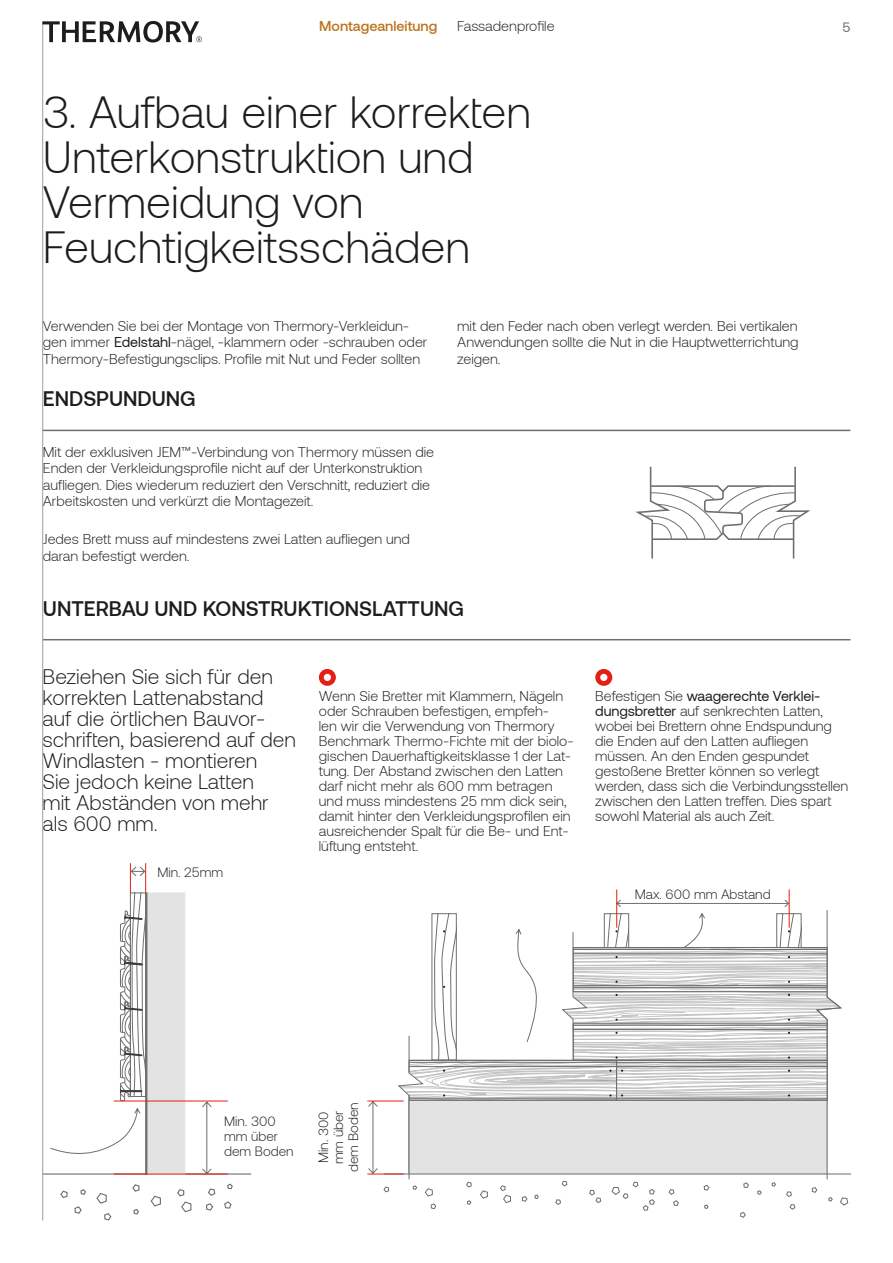
<style>
.page{position:relative;width:893px;height:1263px;background:#fff}
.page>*{position:absolute;margin:0;border:0;box-sizing:border-box;transform-origin:0 0}
.t1{font:300 45px/45px "Aeonik";color:#1d1d1b}
.t2{font:300 21px/21px "Aeonik";color:#1d1d1b}
.t3{font:500 21px "Aeonik";color:#1d1d1b}
.t4{font:300 14.25px/15px "Aeonik";color:#1d1d1b}
.t5{font:500 14.25px "Aeonik";color:#bc731e}
.t6{font:300 13.5px/15px "Aeonik";color:#1d1d1b}
.t7{font:13.5px "Aeonik";color:#706f6f}
.s1{font-weight:400}
</style>
<div class="page">
<hr style="left:43px;top:430px;width:807px;height:1px;background:#706f6f">
<hr style="left:43px;top:639px;width:807px;height:1px;background:#706f6f">
<svg style="left:319px;top:669px;width:17px;height:17px"></svg>
<svg style="left:595px;top:669px;width:17px;height:17px"></svg>
<svg style="left:635px;top:466px;width:175px;height:93px"></svg>
<hr style="left:130px;top:863px;width:1px;height:30px;background:#e41f13">
<hr style="left:145px;top:863px;width:1px;height:30px;background:#e41f13">
<svg style="left:130px;top:866px;width:16px;height:11px"></svg>
<svg style="left:42px;top:893px;width:209px;height:328px"></svg>
<svg style="left:384px;top:1173px;width:466px;height:45px"></svg>
<svg style="left:368px;top:1100px;width:10px;height:74px"></svg>
<hr style="left:367px;top:1101px;width:37px;height:1px;background:#e41f13">
<hr style="left:367px;top:1174px;width:37px;height:1px;background:#e41f13">
<hr style="left:616px;top:889px;width:1px;height:39px;background:#e41f13">
<hr style="left:789px;top:889px;width:1px;height:39px;background:#e41f13">
<svg style="left:397px;top:909px;width:446px;height:271px"></svg>
<hr style="left:42px;top:21px;width:1px;height:1199px;background:#9d9d9c">
<svg style="left:43px;top:21px;width:159px;height:22px"></svg>
<p class="t5" style="left:319px;top:18px;width:119px">Montageanleitung</p>
<p class="t4" style="left:457px;top:19px;width:99px">Fassadenprofile</p>
<p class="t7" style="left:842px;top:20px;width:9px">5</p>
<h1 class="t1" style="left:43px;top:90px;width:490px">3. Aufbau einer korrekten<br>Unterkonstruktion und<br>Vermeidung von<br>Feuchtigkeitsschäden</h1>
<p class="t4" style="left:43px;top:318px;width:386px;line-height:16.5px">Verwenden Sie bei der Montage von Thermory-Verkleidun&shy;gen immer <span class="s1">Edelstahl</span>-nägel, -klammern oder -schrauben oder<br>Thermory-Befestigungsclips. Profile mit Nut und Feder sollten</p>
<p class="t4" style="left:457px;top:318px;width:343px;line-height:16.5px;text-align:justify">mit den Feder nach oben verlegt werden. Bei vertikalen Anwendungen sollte die Nut in die Hauptwetterrichtung zeigen.</p>
<h2 class="t3" style="left:43px;top:387px;width:155px">ENDSPUNDUNG</h2>
<p class="t4" style="left:43px;top:444px;width:393px;line-height:16.5px">Mit der exklusiven JEM™-Verbindung von Thermory müssen die Enden der Verkleidungsprofile nicht auf der Unterkonstruktion aufliegen. Dies wiederum reduziert den Verschnitt, reduziert die Arbeitskosten und verkürzt die Montagezeit.</p>
<p class="t4" style="left:43px;top:531px;width:368px;line-height:16.5px">Jedes Brett muss auf mindestens zwei Latten aufliegen und daran befestigt werden.</p>
<h2 class="t3" style="left:43px;top:596px;width:423px">UNTERBAU UND KONSTRUKTIONSLATTUNG</h2>
<h2 class="t2" style="left:43px;top:666px;width:255px">Beziehen Sie sich für den korrekten Lattenabstand auf die örtlichen Bauvor&shy;schriften, basierend auf den<br>Windlasten - montieren<br>Sie jedoch keine Latten<br>mit Abständen von mehr als 600 mm.</h2>
<p class="t6" style="left:157px;top:864px;width:67px">Min. 25mm</p>
<p class="t4" style="left:319px;top:688px;width:256px">Wenn Sie Bretter mit Klammern, Nägeln oder Schrauben befestigen, empfeh-<br>len wir die Verwendung von Thermory Benchmark Thermo-Fichte mit der biolo&shy;gischen Dauerhaftigkeitsklasse 1 der Lat&shy;tung. Der Abstand zwischen den Latten darf nicht mehr als 600 mm betragen und muss mindestens 25 mm dick sein, damit hinter den Verkleidungsprofilen ein ausreichender Spalt für die Be- und Ent&shy;lüftung entsteht.</p>
<p class="t4" style="left:595px;top:688px;width:255px">Befestigen Sie <span class="s1">waagerechte Verklei&shy;dungsbretter</span> auf senkrechten Latten, wobei bei Brettern ohne Endspundung die Enden auf den Latten aufliegen müssen. An den Enden gespundet gestoßene Bretter können so verlegt werden, dass sich die Verbindungsstellen zwischen den Latten treffen. Dies spart sowohl Material als auch Zeit.</p>
<p class="t6" style="left:635px;top:887px;width:137px">Max. 600 mm Abstand</p>
<p class="t6" style="left:224px;top:1114px;width:71px">Min. 300 mm über dem Boden</p>
<p class="t6" style="left:316px;top:1172px;width:71px;text-align:center;rotate:-90deg">Min. 300 mm über dem Boden</p>
</div>
